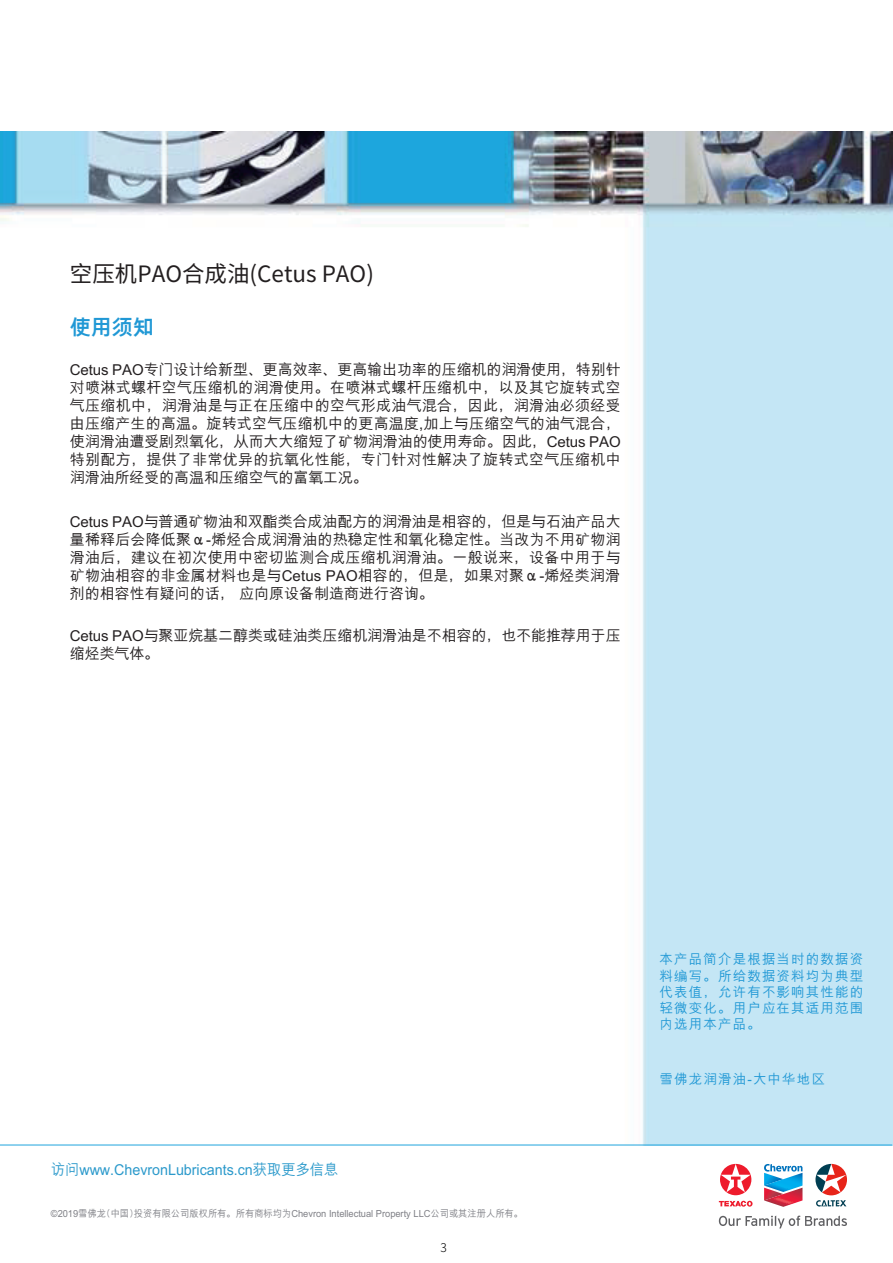
<style>
.page{position:relative;width:893px;height:1263px;background:#fff}
.page>*{position:absolute;margin:0;border:0;box-sizing:border-box;transform-origin:0 0}
.t1{font:22.5px "Source Han Sans CN";color:#231f20}
.t2{font:800 21px "M Hei PRC";color:#2098d5}
.t3{font:500 15px/18px "M Hei PRC";color:#231f20;text-align:justify}
.t4{font:500 15px "M Hei PRC";color:#2b99cb;scale:.95 1}
.t5{font:500 13.5px/16.2px "M Hei PRC";letter-spacing:.085em;color:#2098d5;text-align:justify}
.t6{font:300 12px "Source Han Sans CN";color:#030303}
.t7{font:500 9.75px "M Hei PRC";color:#7f8086;scale:.95 1}
</style>
<div class="page">
<img style="left:1px;top:132px;width:891px;height:1013px">
<hr style="left:0;top:1145px;width:892px;height:1px;background:#1fa4dd">
<svg style="left:718px;top:1216px;width:129px;height:12px"></svg>
<svg style="left:718px;top:1201px;width:34px;height:6px"></svg>
<svg style="left:720px;top:1164px;width:31px;height:31px"></svg>
<svg style="left:815px;top:1164px;width:32px;height:43px"></svg>
<svg style="left:764px;top:1164px;width:38px;height:43px"></svg>
<h1 class="t1" style="left:70px;top:261px;width:305px">空压机PAO合成油(Cetus PAO)</h1>
<h2 class="t2" style="left:70px;top:315px;width:85px">使用须知</h2>
<p class="t3" style="left:70px;top:361px;width:552px">Cetus PAO专门设计给新型、更高效率、更高输出功率的压缩机的润滑使用，特别针对喷淋式螺杆空气压缩机的润滑使用。在喷淋式螺杆压缩机中，以及其它旋转式空气压缩机中，润滑油是与正在压缩中的空气形成油气混合，因此，润滑油必须经受由压缩产生的高温。旋转式空气压缩机中的更高温度,加上与压缩空气的油气混合，使润滑油遭受剧烈氧化，从而大大缩短了矿物润滑油的使用寿命。因此，Cetus PAO特别配方，提供了非常优异的抗氧化性能，专门针对性解决了旋转式空气压缩机中润滑油所经受的高温和压缩空气的富氧工况。</p>
<p class="t3" style="left:70px;top:513px;width:552px">Cetus PAO与普通矿物油和双酯类合成油配方的润滑油是相容的，但是与石油产品大量稀释后会降低聚α-烯烃合成润滑油的热稳定性和氧化稳定性。当改为不用矿物润滑油后，建议在初次使用中密切监测合成压缩机润滑油。一般说来，设备中用于与矿物油相容的非金属材料也是与Cetus PAO相容的，但是，如果对聚α-烯烃类润滑剂的相容性有疑问的话， 应向原设备制造商进行咨询。</p>
<p class="t3" style="left:70px;top:627px;width:552px">Cetus PAO与聚亚烷基二醇类或硅油类压缩机润滑油是不相容的，也不能推荐用于压缩烃类气体。</p>
<p class="t4" style="left:51px;top:1162px;width:304px">访问www.ChevronLubricants.cn获取更多信息</p>
<p class="t7" style="left:51px;top:1208px;width:498px">©2019雪佛龙(中国)投资有限公司版权所有。所有商标均为Chevron Intellectual Property LLC公司或其注册人所有。</p>
<p class="t6" style="left:440px;top:1241px;width:8px">3</p>
<p class="t5" style="left:659px;top:952px;width:205px">本产品简介是根据当时的数据资料编写。所给数据资料均为典型代表值，允许有不影响其性能的轻微变化。用户应在其适用范围内选用本产品。</p>
<p class="t5" style="left:659px;top:1072px;width:167px">雪佛龙润滑油-大中华地区</p>
</div>
